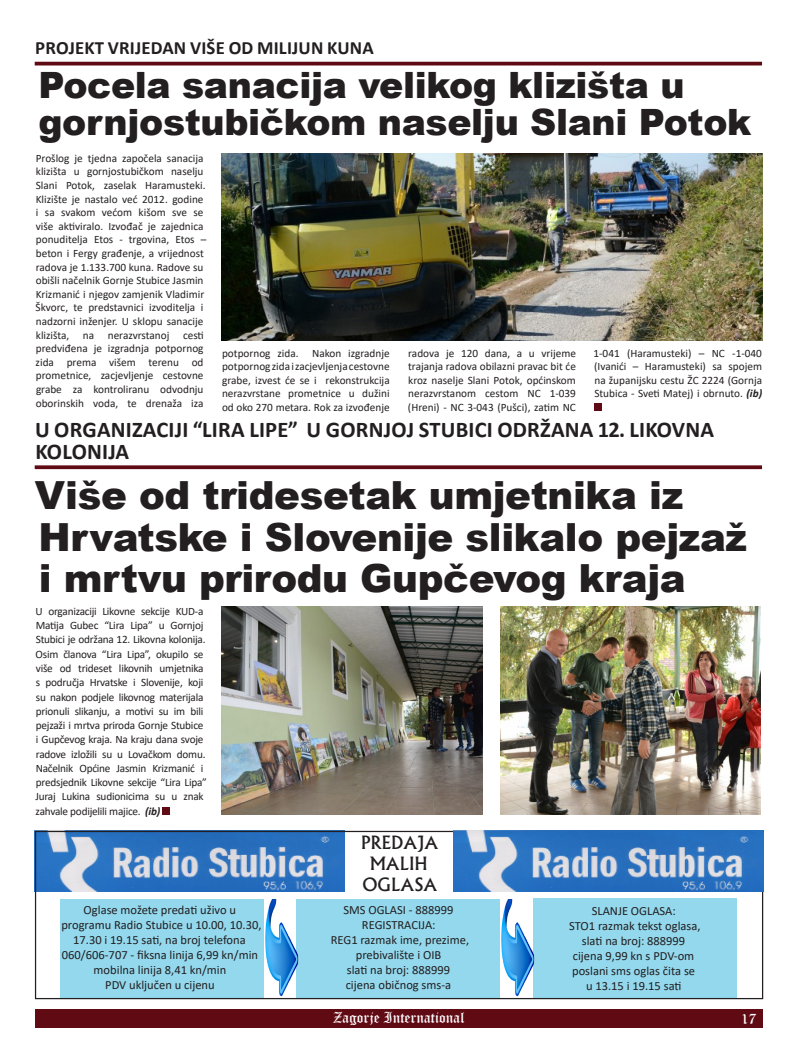
<style>
.page{position:relative;width:798px;height:1063px;background:#fff}
.page>*{position:absolute;margin:0;border:0;box-sizing:border-box;transform-origin:0 0}
.t1{font:900 38.75px/41.2px "Arial";letter-spacing:-.01em;color:#231f20}
.t2{font:900 36.25px/37.5px "Arial";letter-spacing:-.01em;color:#231f20}
.t3{font:700 22.5px/22.5px "Calibri";letter-spacing:.01em;color:#231f20}
.t4{font:700 18.75px "Calibri";letter-spacing:.01em;color:#231f20}
.t5{font:500 17.5px "Albertus";color:#231f20}
.t6{font:15px "Old English Text";color:#fff}
.t7{font:12.5px/15px "Calibri";color:#231f20;text-align:center}
.t8{font:11.25px/13.6px "Calibri";letter-spacing:-.01em;color:#231f20;text-align:justify}
.s1{font-weight:700;font-style:italic}
</style>
<div class="page">
<div style="left:35px;top:1009px;width:727px;height:19px;background:#600a14"></div>
<hr style="left:35px;top:62px;width:726px;height:3px;background:#600a14">
<svg style="left:35px;top:465px;width:726px;height:4px;background:#6e212a"></svg>
<div style="left:60px;top:899px;width:204px;height:99px;background:#93d8ed"></div>
<div style="left:296px;top:899px;width:204px;height:100px;background:#93d8ed"></div>
<div style="left:533px;top:898px;width:204px;height:99px;background:#93d8ed"></div>
<img style="left:501px;top:900px;width:33px;height:97px">
<img style="left:265px;top:900px;width:33px;height:97px">
<img style="left:37px;top:833px;width:307px;height:59px">
<div style="left:35px;top:831px;width:728px;height:168px;border:1px solid #231f20"></div>
<img style="left:453px;top:831px;width:309px;height:61px">
<div style="left:162px;top:808px;width:7px;height:7px;background:#600a14"></div>
<img style="left:221px;top:606px;width:261px;height:209px">
<img style="left:500px;top:606px;width:260px;height:209px">
<div style="left:594px;top:404px;width:7px;height:7px;background:#600a14"></div>
<img style="left:221px;top:153px;width:541px;height:188px">
<p class="t4" style="left:35px;top:35px;width:340px">PROJEKT VRIJEDAN VIŠE OD MILIJUN KUNA</p>
<p class="t2" style="left:38px;top:65px;width:714px">Pocela sanacija velikog klizišta u gornjostubičkom naselju Slani Potok</p>
<p class="t8" style="left:36px;top:151px;width:172px;text-align:left">Prošlog je tjedna započela sanacija klizišta u gornjostubičkom naselju Slani Potok, zaselak Haramusteki.<br>Klizište je nastalo već 2012. godine i sa svakom većom kišom sve se više aktiviralo. Izvođač je zajednica ponuditelja Etos - trgovina, Etos – beton i Fergy građenje, a vrijednost radova je 1.133.700 kuna. Radove su obišli načelnik Gornje Stubice Jasmin Krizmanić i njegov zamjenik Vladimir Škvorc, te predstavnici izvoditelja i nadzorni inženjer. U sklopu sanacije klizišta, na nerazvrstanoj cesti predviđena je izgradnja potpornog zida prema višem terenu od prometnice, zacjevljenje cestovne grabe za kontroliranu odvodnju oborinskih voda, te drenaža iza</p>
<p class="t8" style="left:222px;top:346px;width:169px">potpornog zida. Nakon izgradnje potpornog zida i zacjevljenja cestovne grabe, izvest će se i rekonstrukcija nerazvrstane prometnice u dužini od oko 270 metara. Rok za izvođenje</p>
<p class="t8" style="left:408px;top:346px;width:169px">radova je 120 dana, a u vrijeme trajanja radova obilazni pravac bit će kroz naselje Slani Potok, općinskom nerazvrstanom cestom NC 1-039 (Hreni) - NC 3-043 (Pušci), zatim NC</p>
<p class="t8" style="left:593px;top:346px;width:170px">1-041 (Haramusteki) – NC -1-040 (Ivanići – Haramusteki) sa spojem na županijsku cestu ŽC 2224 (Gornja Stubica - Sveti Matej) i obrnuto. <span class="s1">(ib)</span></p>
<p class="t3" style="left:35px;top:418px;width:680px">U ORGANIZACIJI “LIRA LIPE” U GORNJOJ STUBICI ODRŽANA 12. LIKOVNA<br>KOLONIJA</p>
<p class="t1" style="left:35px;top:474px;width:713px">Više od tridesetak umjetnika iz<br>Hrvatske i Slovenije slikalo pejzaž i mrtvu prirodu Gupčevog kraja</p>
<p class="t8" style="left:35px;top:604px;width:173px;line-height:14.2px;text-align:left">U organizaciji Likovne sekcije KUD-a Matija Gubec “Lira Lipa” u Gornjoj Stubici je održana 12. Likovna kolonija.<br>Osim članova “Lira Lipa”, okupilo se više od trideset likovnih umjetnika s područja Hrvatske i Slovenije, koji su nakon podjele likovnog materijala prionuli slikanju, a motivi su im bili pejzaži i mrtva priroda Gornje Stubice i Gupčevog kraja. Na kraju dana svoje radove izložili su u Lovačkom domu.<br>Načelnik Općine Jasmin Krizmanić i predsjednik Likovne sekcije “Lira Lipa” Juraj Lukina sudionicima su u znak zahvale podijelili majice. <span class="s1">(ib)</span></p>
<p class="t7" style="left:84px;top:902px;width:154px">Oglase možete predati uživo u</p>
<p class="t7" style="left:61px;top:917px;width:201px">programu Radio Stubice u 10.00, 10.30,<br>17.30 i 19.15 sati, na broj telefona</p>
<p class="t7" style="left:62px;top:947px;width:197px">060/606-707 - fiksna linija 6,99 kn/min</p>
<p class="t7" style="left:94px;top:962px;width:134px">mobilna linija 8,41 kn/min</p>
<p class="t7" style="left:105px;top:977px;width:111px">PDV uključen u cijenu</p>
<p class="t5" style="left:361px;top:832px;width:78px">PREDAJA</p>
<p class="t5" style="left:369px;top:853px;width:60px">MALIH</p>
<p class="t5" style="left:362px;top:874px;width:76px">OGLASA</p>
<p class="t7" style="left:343px;top:902px;width:112px">SMS OGLASI - 888999</p>
<p class="t7" style="left:362px;top:917px;width:75px">REGISTRACIJA:</p>
<p class="t7" style="left:330px;top:932px;width:140px">REG1 razmak ime, prezime,</p>
<p class="t7" style="left:356px;top:947px;width:87px">prebivalište i OIB</p>
<p class="t7" style="left:347px;top:962px;width:105px">slati na broj: 888999</p>
<p class="t7" style="left:345px;top:977px;width:107px">cijena običnog sms-a</p>
<p class="t7" style="left:591px;top:903px;width:86px">SLANJE OGLASA:</p>
<p class="t7" style="left:569px;top:918px;width:133px">STO1 razmak tekst oglasa,</p>
<p class="t7" style="left:581px;top:933px;width:105px">slati na broj: 888999</p>
<p class="t7" style="left:572px;top:948px;width:123px">cijena 9,99 kn s PDV-om</p>
<p class="t7" style="left:572px;top:963px;width:124px">poslani sms oglas čita se</p>
<p class="t7" style="left:585px;top:978px;width:97px">u 13.15 i 19.15 sati</p>
<h3 class="t6" style="left:333px;top:1008px;width:133px">Zagorje International</h3>
<h3 class="t6" style="left:740px;top:1009px;width:17px">17</h3>
</div>
